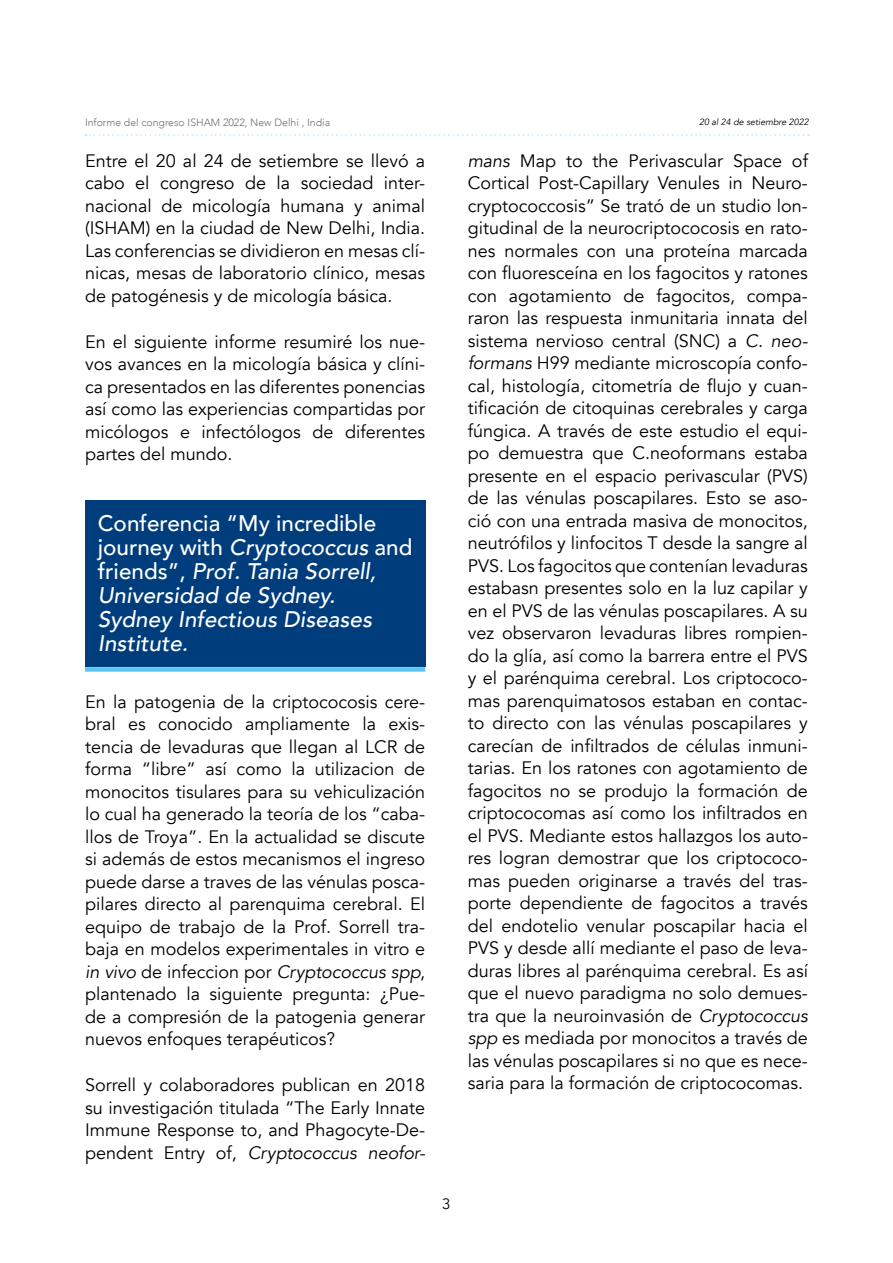
<style>
.page{position:relative;width:893px;height:1263px;background:#fff}
.page>*{position:absolute;margin:0;border:0;box-sizing:border-box;transform-origin:0 0}
.t1{font:italic 500 22.5px/24px "Avenir";color:#fff}
.t2{font:18px/22.5px "Avenir";color:#000;text-align:justify}
.t3{font:15px "Avenir";color:#000}
.t4{font:300 10.5px "Avenir";color:#706f6f}
.t5{font:italic 9px "Avenir";color:#000}
.s1{font-style:normal}
.s2{font-style:italic}
</style>
<div class="page">
<svg style="left:86px;top:134px;width:723px;height:2px"></svg>
<div style="left:85px;top:500px;width:340px;height:167px;background:#003d7c"></div>
<div style="left:85px;top:667px;width:340px;height:5px;background:#5bc5f2"></div>
<p class="t4" style="left:85px;top:117px;width:247px">Informe del congreso ISHAM 2022, New Delhi , India</p>
<p class="t5" style="left:699px;top:116px;width:111px">20 al 24 de setiembre 2022</p>
<p class="t2" style="left:85px;top:150px;width:342px">Entre el 20 al 24 de setiembre se llevó a cabo el congreso de la sociedad inter&shy;nacional de micología humana y animal (ISHAM) en la ciudad de New Delhi, India.<br>Las conferencias se dividieron en mesas clí&shy;nicas, mesas de laboratorio clínico, mesas de patogénesis y de micología básica.</p>
<p class="t2" style="left:85px;top:331px;width:342px">En el siguiente informe resumiré los nue&shy;vos avances en la micología básica y clíni&shy;ca presentados en las diferentes ponencias así como las experiencias compartidas por micólogos e infectólogos de diferentes partes del mundo.</p>
<p class="t1" style="left:98px;top:512px;width:316px"><span class="s1">Conferencia “My incredible journey with</span> Cryptococcus <span class="s1">and friends”,</span> Prof. Tania Sorrell,<br>Universidad de Sydney.<br>Sydney Infectious Diseases<br>Institute.</p>
<p class="t2" style="left:85px;top:690px;width:342px">En la patogenia de la criptococosis cere&shy;bral es conocido ampliamente la exis&shy;tencia de levaduras que llegan al LCR de forma “libre” así como la utilizacion de monocitos tisulares para su vehiculización lo cual ha generado la teoría de los “caba&shy;llos de Troya”. En la actualidad se discute si además de estos mecanismos el ingreso puede darse a traves de las vénulas posca&shy;pilares directo al parenquima cerebral. El equipo de trabajo de la Prof. Sorrell tra&shy;baja en modelos experimentales in vitro e <span class="s2">in vivo</span> de infeccion por <span class="s2">Cryptococcus spp</span>, plantenado la siguiente pregunta: ¿Pue&shy;de a compresión de la patogenia generar nuevos enfoques terapéuticos?</p>
<p class="t2" style="left:85px;top:1074px;width:342px">Sorrell y colaboradores publican en 2018 su investigación titulada “The Early Innate Immune Response to, and Phagocyte-De&shy;pendent Entry of, <span class="s2">Cryptococcus neofor-</span></p>
<p class="t3" style="left:442px;top:1194px;width:10px">3</p>
<p class="t2" style="left:468px;top:150px;width:342px"><span class="s2">mans</span> Map to the Perivascular Space of Cortical Post-Capillary Venules in Neuro&shy;cryptococcosis” Se trató de un studio lon&shy;gitudinal de la neurocriptococosis en rato&shy;nes normales con una proteína marcada con fluoresceína en los fagocitos y ratones con agotamiento de fagocitos, compa&shy;raron las respuesta inmunitaria innata del sistema nervioso central (SNC) a <span class="s2">C. neo&shy;formans</span> H99 mediante microscopía confo&shy;cal, histología, citometría de flujo y cuan&shy;tificación de citoquinas cerebrales y carga fúngica. A través de este estudio el equi&shy;po demuestra que C.neoformans estaba presente en el espacio perivascular (PVS) de las vénulas poscapilares. Esto se aso&shy;ció con una entrada masiva de monocitos, neutrófilos y linfocitos T desde la sangre al PVS. Los fagocitos que contenían levaduras estabasn presentes solo en la luz capilar y en el PVS de las vénulas poscapilares. A su vez observaron levaduras libres rompien&shy;do la glía, así como la barrera entre el PVS y el parénquima cerebral. Los criptococo&shy;mas parenquimatosos estaban en contac&shy;to directo con las vénulas poscapilares y carecían de infiltrados de células inmuni&shy;tarias. En los ratones con agotamiento de fagocitos no se produjo la formación de criptococomas así como los infiltrados en el PVS. Mediante estos hallazgos los auto&shy;res logran demostrar que los criptococo&shy;mas pueden originarse a través del tras&shy;porte dependiente de fagocitos a través del endotelio venular poscapilar hacia el PVS y desde allí mediante el paso de leva&shy;duras libres al parénquima cerebral. Es así que el nuevo paradigma no solo demues&shy;tra que la neuroinvasión de <span class="s2">Cryptococcus spp</span> es mediada por monocitos a través de las vénulas poscapilares si no que es nece&shy;saria para la formación de criptococomas.</p>
</div>
